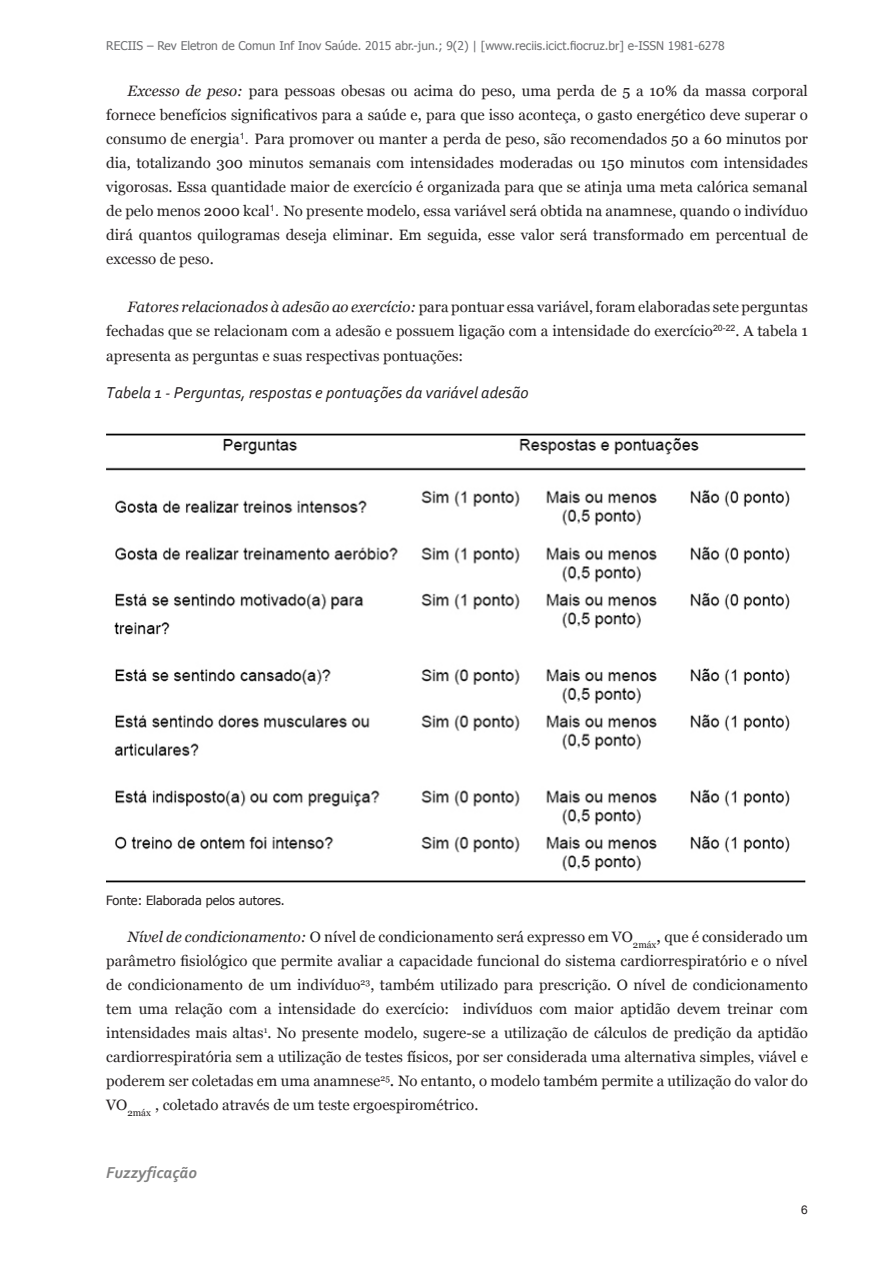
<style>
.page{position:relative;width:893px;height:1263px;background:#fff}
.page>*{position:absolute;margin:0;border:0;box-sizing:border-box;transform-origin:0 0}
.titulo-tabela{font:italic 16.5px "Corbel";color:#231f20}
.titulo4{font:italic 700 16.5px "Corbel";color:#808080}
.corpo-texto{font:15px/24px "Georgia";color:#231f20;text-align:justify}
.legenda{font:12.75px "Tahoma";color:#231f20}
.t1{font:12px "Tahoma";color:#6c6d70}
.t2{font:12px "Arial";color:#231f20}
.s1{font-style:italic}
.s2{font-family:"Arial";font-size:16.5px}
.s3{font-size:16.5px}
</style>
<div class="page">
<img style="left:106px;top:433px;width:700px;height:450px">
<p class="t1" style="left:106px;top:38px;width:620px">RECIIS – Rev Eletron de Comun Inf Inov Saúde. 2015 abr.-jun.; 9(2) | [www.reciis.icict.fiocruz.br] e-ISSN 1981-6278</p>
<p class="corpo-texto" style="left:106px;top:80px;width:703px;text-indent:21px"><span class="s1">Excesso de peso:</span> para pessoas obesas ou acima do peso, uma perda de 5 a 10% da massa corporal fornece benefícios significativos para a saúde e, para que isso aconteça, o gasto energético deve superar o consumo de energia<sup>1</sup><span class="s2">.</span> Para promover ou manter a perda de peso, são recomendados 50 a 60 minutos por dia, totalizando 300 minutos semanais com intensidades moderadas ou 150 minutos com intensidades vigorosas. Essa quantidade maior de exercício é organizada para que se atinja uma meta calórica semanal de pelo menos 2000 kcal<sup>1</sup><span class="s2">.</span> No presente modelo, essa variável será obtida na anamnese, quando o indivíduo dirá quantos quilogramas deseja eliminar. Em seguida, esse valor será transformado em percentual de excesso de peso.</p>
<p class="corpo-texto" style="left:106px;top:295px;width:703px;text-indent:21px"><span class="s1">Fatores relacionados à adesão ao exercício:</span> para pontuar essa variável, foram elaboradas sete perguntas fechadas que se relacionam com a adesão e possuem ligação com a intensidade do exercício<sup>20-22</sup>. A tabela 1 apresenta as perguntas e suas respectivas pontuações:</p>
<p class="titulo-tabela" style="left:106px;top:382px;width:424px">Tabela 1 - Perguntas, respostas e pontuações da variável adesão</p>
<p class="legenda" style="left:106px;top:892px;width:180px">Fonte: Elaborada pelos autores.</p>
<p class="corpo-texto" style="left:106px;top:925px;width:703px;text-indent:21px"><span class="s1">Nível de condicionamento:</span> O nível de condicionamento será expresso em VO<sub>2máx</sub><span class="s3">,</span> que é considerado um parâmetro fisiológico que permite avaliar a capacidade funcional do sistema cardiorrespiratório e o nível de condicionamento de um indivíduo<sup>23</sup>, também utilizado para prescrição. O nível de condicionamento tem uma relação com a intensidade do exercício: indivíduos com maior aptidão devem treinar com intensidades mais altas<sup>1</sup>. No presente modelo, sugere-se a utilização de cálculos de predição da aptidão cardiorrespiratória sem a utilização de testes físicos, por ser considerada uma alternativa simples, viável e poderem ser coletadas em uma anamnese<sup>25</sup><span class="s3">.</span> No entanto, o modelo também permite a utilização do valor do VO<sub>2máx</sub> , coletado através de um teste ergoespirométrico.</p>
<p class="titulo4" style="left:106px;top:1162px;width:92px">Fuzzyficação</p>
<p class="t2" style="left:801px;top:1202px;width:8px">6</p>
</div>
